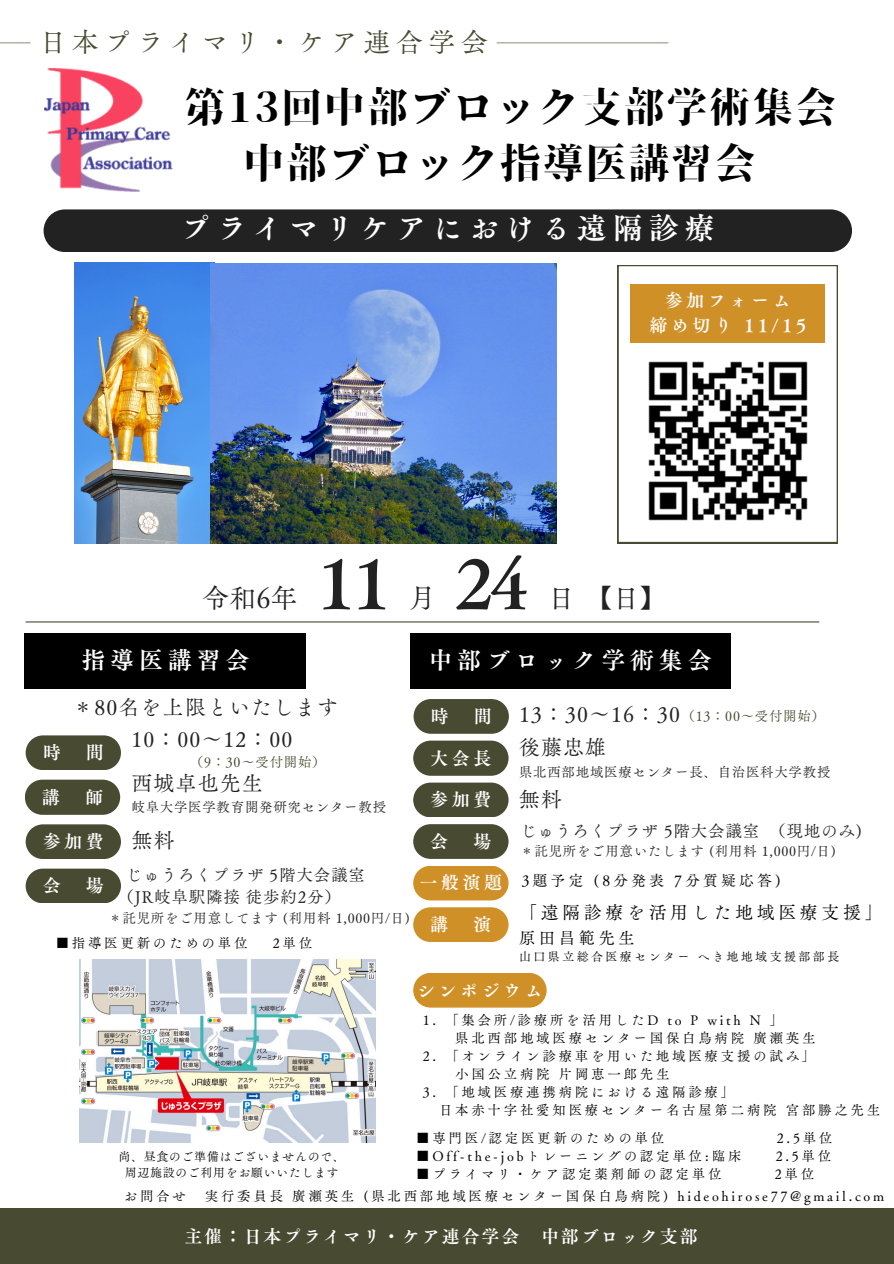
<style>
.page{position:relative;width:894px;height:1264px;background:#fff}
.page>*{position:absolute;margin:0;border:0;box-sizing:border-box;transform-origin:0 0}
.t1{font:67.5px "Canva Tsuku A Old Min Pr 6 N B";color:#222}
.t2{font:40.8px/56.2px "Soukou Mincho";letter-spacing:.05em;color:#000;text-align:center}
.t3{font:30px "Canva Tsuku A Old Min Pr 6 N B";letter-spacing:.2em;color:#fff}
.t4{font:27px "Canva Tsuku A Old Min Pr 6 N R";letter-spacing:.2em;color:#484b31}
.t5{font:27px "Canva Tsuku A Old Min Pr 6 N R";color:#222}
.t6{font:24px "Canva Tsuku A Old Min Pr 6 N B";letter-spacing:.2em;color:#fff}
.t7{font:21px "Canva Tsuku A Old Min Pr 6 N R";letter-spacing:.05em;color:#222}
.t8{font:18px/24.8px "Canva Tsuku A Old Min Pr 6 N B";letter-spacing:.2em;color:#fff;text-align:center}
.t9{font:18px "Canva Tsuku A Old Min Pr 6 N B";letter-spacing:.1em;color:#fff}
.t10{font:18px "Canva Tsuku A Old Min Pr 6 N R";letter-spacing:.2em;color:#000}
.t11{font:16.5px "Canva Tsuku A Old Min Pr 6 N R";letter-spacing:.05em;color:#222}
.t12{font:16.5px "Canva Tsuku A Old Min Pr 6 N R";letter-spacing:.2em;color:#000}
.t13{font:15px "Canva Tsuku A Old Min Pr 6 N R";letter-spacing:.2em;color:#000}
.t14{font:13.5px "Canva Tsuku A Old Min Pr 6 N R";letter-spacing:.2em;color:#000}
.t15{font:13.5px "Canva Tsuku A Old Min Pr 6 N R";letter-spacing:.05em;color:#222}
.t16{font:13.5px "Canva Tsuku A Old Min Pr 6 N R";letter-spacing:.05em;color:#484b31}
.t17{font:12px "Canva Tsuku A Old Min Pr 6 N R";letter-spacing:.05em;color:#000}
.t18{font:12px "Canva Tsuku A Old Min Pr 6 N R";letter-spacing:.2em;color:#000}
</style>
<div class="page">
<img style="left:75px;top:263px;width:135px;height:280px">
<hr style="left:26px;top:621px;width:793px;height:1px;background:#484b31">
<svg style="left:617px;top:265px;width:220px;height:278px"></svg>
<div style="left:44px;top:209px;width:807px;height:43px;background:#222"></div>
<div style="left:0;top:1208px;width:893px;height:55px;background:#484b31"></div>
<svg style="left:25px;top:779px;width:95px;height:35px;background:#585a43"></svg>
<div style="left:26px;top:868px;width:95px;height:35px;background:#484b31;border-radius:17px"></div>
<div style="left:26px;top:824px;width:95px;height:35px;background:#484b31;border-radius:17px"></div>
<div style="left:26px;top:735px;width:95px;height:35px;background:#484b31;border-radius:17px"></div>
<div style="left:630px;top:284px;width:194px;height:59px;background:#d09028"></div>
<svg style="left:0;top:42px;width:668px;height:1px"></svg>
<img style="left:44px;top:69px;width:129px;height:122px">
<img style="left:630px;top:343px;width:195px;height:195px">
<div style="left:25px;top:633px;width:281px;height:55px;background:#000"></div>
<div style="left:410px;top:633px;width:320px;height:55px;background:#000"></div>
<svg style="left:413px;top:740px;width:95px;height:35px;background:#585a43"></svg>
<svg style="left:413px;top:824px;width:95px;height:34px;background:#555840"></svg>
<div style="left:413px;top:782px;width:95px;height:35px;background:#484b31;border-radius:17px"></div>
<div style="left:413px;top:699px;width:95px;height:34px;background:#484b31;border-radius:17px"></div>
<svg style="left:413px;top:907px;width:95px;height:35px;background:#d3993a"></svg>
<div style="left:413px;top:973px;width:133px;height:34px;background:#d09028"></div>
<img style="left:210px;top:263px;width:346px;height:280px">
<img style="left:79px;top:959px;width:296px;height:183px">
<svg style="left:413px;top:866px;width:95px;height:34px;background:#d39737"></svg>
<h3 class="t4" style="left:39px;top:29px;width:449px">日 本プライマリ・ケア連合学会</h3>
<p class="t2" style="left:185px;top:78px;width:652px">第13回中部ブロック支部学術集会中部ブロック指導医講習会</p>
<h5 class="t3" style="left:181px;top:213px;width:535px">プライマリケアにおける遠隔診療</h5>
<h6 class="t8" style="left:649px;top:288px;width:158px">参加フォーム<br>締め切り 11/15</h6>
<p class="t5" style="left:202px;top:584px;width:97px">令和6年</p>
<p class="t1" style="left:317px;top:549px;width:75px">11</p>
<h6 class="t5" style="left:409px;top:584px;width:21px">月</h6>
<h5 class="t1" style="left:455px;top:549px;width:75px">24</h5>
<h5 class="t5" style="left:547px;top:584px;width:17px">日</h5>
<h6 class="t5" style="left:585px;top:584px;width:82px">【日】</h6>
<h4 class="t6" style="left:81px;top:648px;width:169px">指導医講習会</h4>
<h4 class="t6" style="left:428px;top:648px;width:285px">中部ブロック学術集会</h4>
<h6 class="t7" style="left:72px;top:697px;width:267px">＊80名を上限といたします</h6>
<p class="t8" style="left:43px;top:739px;width:19px">時</p>
<p class="t8" style="left:86px;top:739px;width:19px">間</p>
<p class="t8" style="left:42px;top:785px;width:19px">講</p>
<p class="t8" style="left:85px;top:785px;width:19px">師</p>
<h2 class="t8" style="left:43px;top:828px;width:63px">参加費</h2>
<h1 class="t8" style="left:43px;top:873px;width:19px">会</h1>
<h1 class="t8" style="left:86px;top:873px;width:19px">場</h1>
<p class="t7" style="left:131px;top:728px;width:162px">10：00〜12：00</p>
<h3 class="t16" style="left:190px;top:754px;width:137px">（9：30～受付開始）</h3>
<h6 class="t7" style="left:131px;top:772px;width:130px">西城卓也先生</h6>
<h6 class="t15" style="left:131px;top:800px;width:256px">岐阜大学医学教育開発研究センター教授</h6>
<p class="t7" style="left:131px;top:829px;width:45px">無料</p>
<p class="t11" style="left:126px;top:866px;width:240px">じゅうろくプラザ 5階大会議室</p>
<h3 class="t11" style="left:117px;top:889px;width:225px">（JR岐阜駅隣接徒歩約2分）</h3>
<p class="t15" style="left:108px;top:910px;width:303px">＊託児所をご用意してます (利用料 1,000円/日 )</p>
<p class="t14" style="left:56px;top:935px;width:193px">■指導医更新のための単位</p>
<p class="t14" style="left:273px;top:935px;width:41px">2単位</p>
<p class="t17" style="left:118px;top:1150px;width:228px">尚、昼食のご準備はございませんので、</p>
<p class="t17" style="left:125px;top:1166px;width:215px">周辺施設のご利用をお願いいたします</p>
<h5 class="t8" style="left:430px;top:703px;width:19px">時</h5>
<h5 class="t8" style="left:473px;top:703px;width:19px">間</h5>
<h5 class="t8" style="left:430px;top:746px;width:62px">大会長</h5>
<h6 class="t8" style="left:430px;top:787px;width:63px">参加費</h6>
<h6 class="t8" style="left:430px;top:828px;width:19px">会</h6>
<h6 class="t8" style="left:473px;top:828px;width:19px">場</h6>
<p class="t7" style="left:519px;top:704px;width:162px">13：30〜16：30</p>
<h6 class="t16" style="left:681px;top:709px;width:145px">（13：00～受付開始）</h6>
<p class="t7" style="left:519px;top:736px;width:89px">後藤忠雄</p>
<p class="t15" style="left:519px;top:764px;width:313px">県北西部地域医療センター長、自治医科大学教授</p>
<p class="t7" style="left:518px;top:788px;width:45px">無料</p>
<p class="t11" style="left:520px;top:822px;width:343px">じゅうろくプラザ 5階大会議室（現地のみ)</p>
<h6 class="t15" style="left:520px;top:843px;width:317px">＊託児所をご用意いたします (利用料 1,000円/日 )</h6>
<p class="t8" style="left:419px;top:870px;width:84px">一般演題</p>
<p class="t13" style="left:521px;top:872px;width:260px">3題予定 (8分発表 7分質疑応答)</p>
<p class="t8" style="left:430px;top:911px;width:19px">講</p>
<p class="t8" style="left:473px;top:911px;width:19px">演</p>
<h6 class="t10" style="left:519px;top:903px;width:365px">「遠隔診療を活用した地域医療支援」</h6>
<p class="t12" style="left:519px;top:929px;width:115px">原田昌範先生</p>
<p class="t18" style="left:519px;top:950px;width:321px">山口県立総合医療センター へき地地域支援部部長</p>
<p class="t8" style="left:417px;top:977px;width:127px">シンポジウム</p>
<p class="t14" style="left:422px;top:1013px;width:362px">1. 「集会所/診療所を活用したD to P with N 」</p>
<p class="t14" style="left:455px;top:1031px;width:360px">県北西部地域医療センター国保白鳥病院 廣瀬英生</p>
<h6 class="t14" style="left:422px;top:1049px;width:394px">2. 「オンライン診療車を用いた地域医療支援の試み」</h6>
<p class="t14" style="left:455px;top:1067px;width:214px">小国公立病院 片岡恵一郎先生</p>
<p class="t14" style="left:422px;top:1085px;width:313px">3. 「地域医療連携病院における遠隔診療」</p>
<p class="t14" style="left:439px;top:1103px;width:441px">日 本赤十字社愛知医療センター名古屋第二病院 宮部勝之先生</p>
<p class="t14" style="left:416px;top:1131px;width:249px">■専門医/認定医更新のための単位</p>
<p class="t14" style="left:776px;top:1131px;width:57px">2.5単位</p>
<p class="t14" style="left:416px;top:1149px;width:327px">■Off-the-jobトレーニングの認定単位:臨床</p>
<p class="t14" style="left:775px;top:1149px;width:57px">2.5単位</p>
<p class="t14" style="left:416px;top:1167px;width:307px">■プライマリ・ケア認定薬剤師の認定単位</p>
<p class="t14" style="left:774px;top:1167px;width:41px">2単位</p>
<p class="t14" style="left:124px;top:1189px;width:64px">お問合せ</p>
<p class="t14" style="left:205px;top:1189px;width:680px">実行委員長 廣瀬英生 (県北西部地域医療センター国保白鳥病院) hideohirose77@gmail.com</p>
<p class="t9" style="left:184px;top:1227px;width:515px">主催：日本プライマリ・ケア連合学会 中部ブロック支部</p>
</div>
